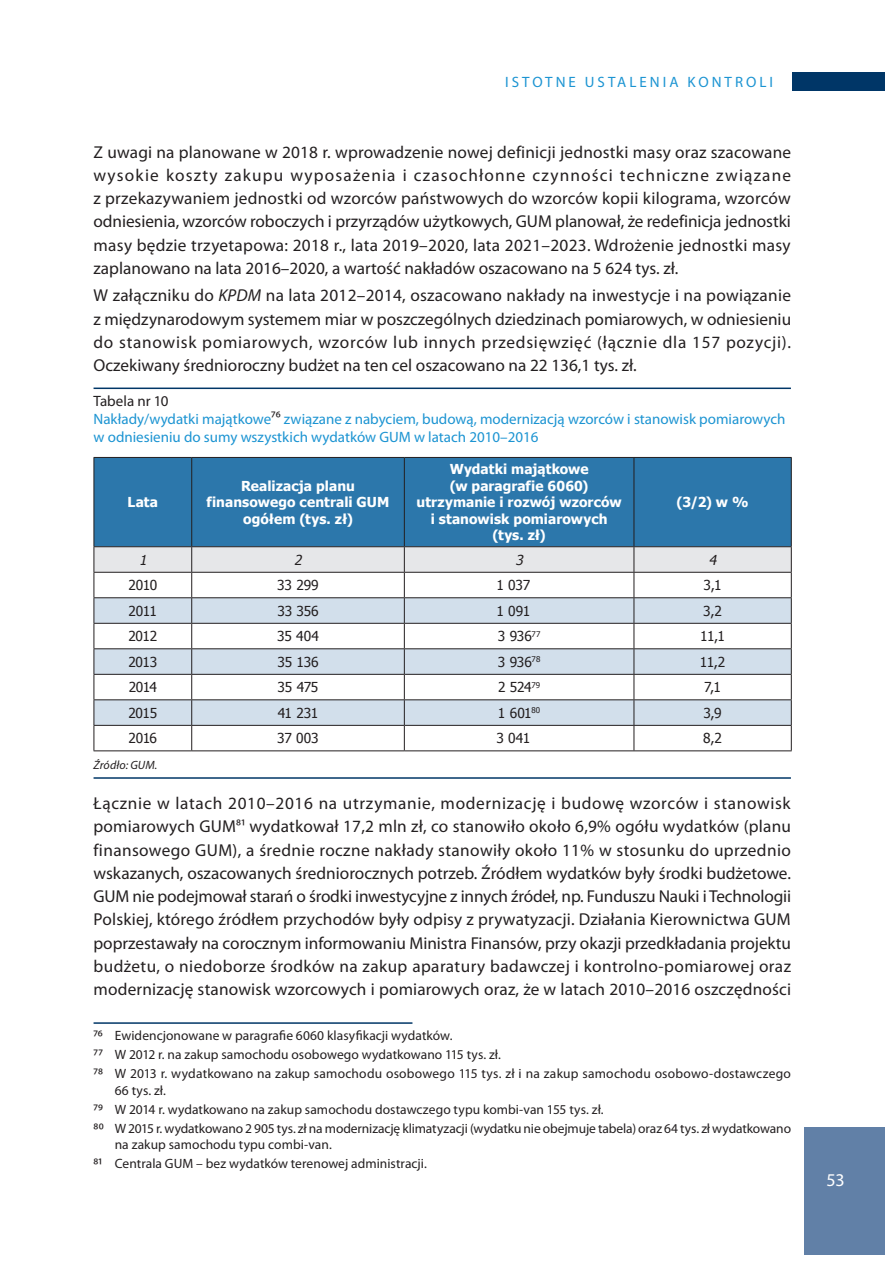
<style>
.page{position:relative;width:893px;height:1263px;background:#fff}
.page>*{position:absolute;margin:0;border:0;box-sizing:border-box;transform-origin:0 0}
.t1{font:18px "Myriad Pro";color:#fff}
.t2{font:17.25px/23.2px "Myriad Pro";color:#231f20;text-align:justify}
.t3{font:15px/18px "Myriad Pro";color:#1c94d2}
.t4{font:15px "Myriad Pro";letter-spacing:.2em;color:#1c94d2}
.t5{font:700 13.65px/16.5px "Tahoma";letter-spacing:.005em;color:#fff;text-align:center}
.t6{font:13.65px "Tahoma";letter-spacing:-.02em;color:#231f20}
.t7{font:italic 13.65px "Tahoma";color:#231f20}
.t8{font:13.5px/19.2px "Myriad Pro";letter-spacing:.005em;color:#231f20}
.t9{font:italic 12px "Myriad Pro";color:#231f20}
.s1{font-style:italic}
.s2{color:#231f20}
.s3{color:#fff}
.s4{font-size:15px}
</style>
<div class="page">
<div style="left:804px;top:1127px;width:80px;height:127px;background:#6180a7"></div>
<div style="left:792px;top:72px;width:92px;height:19px;background:#003667"></div>
<hr style="left:94px;top:388px;width:697px;height:1px;background:#003667">
<hr style="left:94px;top:777px;width:697px;height:2px;background:#003667">
<div style="left:95px;top:458px;width:696px;height:88px;background:#2c77ab"></div>
<hr style="left:94px;top:457px;width:98px;height:1px;background:#231f20">
<hr style="left:94px;top:458px;width:1px;height:88px;background:#231f20">
<hr style="left:192px;top:457px;width:212px;height:1px;background:#231f20">
<hr style="left:191px;top:458px;width:1px;height:88px;background:#231f20">
<hr style="left:404px;top:457px;width:230px;height:1px;background:#231f20">
<hr style="left:404px;top:458px;width:1px;height:88px;background:#231f20">
<hr style="left:634px;top:457px;width:158px;height:1px;background:#231f20">
<hr style="left:634px;top:458px;width:1px;height:88px;background:#231f20">
<hr style="left:791px;top:458px;width:1px;height:88px;background:#231f20">
<hr style="left:94px;top:546px;width:98px;height:1px;background:#231f20">
<hr style="left:192px;top:546px;width:212px;height:1px;background:#231f20">
<hr style="left:404px;top:546px;width:230px;height:1px;background:#231f20">
<hr style="left:634px;top:546px;width:158px;height:1px;background:#231f20">
<svg style="left:94px;top:547px;width:698px;height:203px"></svg>
<hr style="left:94px;top:750px;width:98px;height:1px;background:#231f20">
<hr style="left:192px;top:750px;width:212px;height:1px;background:#231f20">
<hr style="left:404px;top:750px;width:230px;height:1px;background:#231f20">
<hr style="left:634px;top:750px;width:158px;height:1px;background:#231f20">
<hr style="left:94px;top:1022px;width:318px;height:2px;background:#003667">
<p class="t4" style="left:505px;top:73px;width:269px">ISTOTNE USTALENIA KONTROLI</p>
<p class="t2" style="left:94px;top:140px;width:699px">Z uwagi na planowane w 2018 r. wprowadzenie nowej definicji jednostki masy oraz szacowane wysokie koszty zakupu wyposażenia i czasochłonne czynności techniczne związane z przekazywaniem jednostki od wzorców państwowych do wzorców kopii kilograma, wzorców odniesienia, wzorców roboczych i przyrządów użytkowych, GUM planował, że redefinicja jednostki masy będzie trzyetapowa: 2018 r., lata 2019–2020, lata 2021–2023. Wdrożenie jednostki masy zaplanowano na lata 2016–2020, a wartość nakładów oszacowano na 5 624 tys. zł.</p>
<p class="t2" style="left:94px;top:284px;width:699px">W załączniku do <span class="s1">KPDM</span> na lata 2012–2014, oszacowano nakłady na inwestycje i na powiązanie z międzynarodowym systemem miar w poszczególnych dziedzinach pomiarowych, w odniesieniu do stanowisk pomiarowych, wzorców lub innych przedsięwzięć (łącznie dla 157 pozycji).<br>Oczekiwany średnioroczny budżet na ten cel oszacowano na 22 136,1 tys. zł.</p>
<p class="t3" style="left:94px;top:392px;width:693px"><span class="s2">Tabela nr 10<br></span>Nakłady/wydatki majątkowe<span class="s2">76</span> związane z nabyciem, budową, modernizacją wzorców i stanowisk pomiarowych w odniesieniu do sumy wszystkich wydatków GUM w latach 2010–2016<span class="s3">77787980</span></p>
<p class="t5" style="left:128px;top:493px;width:32px">Lata</p>
<p class="t5" style="left:207px;top:477px;width:184px">Realizacja planu finansowego centrali GUM ogółem (tys. zł)</p>
<p class="t5" style="left:416px;top:460px;width:207px">Wydatki majątkowe<br>(w paragrafie 6060) utrzymanie i rozwój wzorców i stanowisk pomiarowych (tys. zł)</p>
<p class="t5" style="left:677px;top:493px;width:74px">(3/2) w %</p>
<p class="t7" style="left:139px;top:551px;width:12px">1</p>
<p class="t7" style="left:294px;top:551px;width:12px">2</p>
<p class="t7" style="left:515px;top:551px;width:12px">3</p>
<p class="t7" style="left:709px;top:551px;width:12px">4</p>
<p class="t6" style="left:128px;top:576px;width:30px">2010</p>
<p class="t6" style="left:277px;top:576px;width:43px">33 299</p>
<p class="t6" style="left:496px;top:576px;width:35px">1 037</p>
<p class="t6" style="left:704px;top:576px;width:20px">3,1</p>
<p class="t6" style="left:129px;top:602px;width:30px">2011</p>
<p class="t6" style="left:277px;top:602px;width:43px">33 356</p>
<p class="t6" style="left:496px;top:602px;width:35px">1 091</p>
<p class="t6" style="left:703px;top:602px;width:20px">3,2</p>
<p class="t6" style="left:128px;top:627px;width:30px">2012</p>
<p class="t6" style="left:277px;top:627px;width:43px">35 404</p>
<p class="t6" style="left:498px;top:627px;width:44px">3 936<sup>77</sup></p>
<p class="t6" style="left:700px;top:627px;width:26px">11,1</p>
<p class="t6" style="left:128px;top:653px;width:30px">2013</p>
<p class="t6" style="left:277px;top:653px;width:43px">35 136</p>
<p class="t6" style="left:498px;top:653px;width:44px">3 936<sup>78</sup></p>
<p class="t6" style="left:700px;top:653px;width:27px">11,2</p>
<p class="t6" style="left:129px;top:678px;width:30px">2014</p>
<p class="t6" style="left:278px;top:678px;width:42px">35 475</p>
<p class="t6" style="left:498px;top:678px;width:43px">2 524<sup>79</sup></p>
<p class="t6" style="left:704px;top:678px;width:18px">7,1</p>
<p class="t6" style="left:128px;top:704px;width:30px">2015</p>
<p class="t6" style="left:278px;top:704px;width:42px">41 231</p>
<p class="t6" style="left:498px;top:704px;width:44px">1 601<sup>80</sup></p>
<p class="t6" style="left:703px;top:704px;width:20px">3,9</p>
<p class="t6" style="left:128px;top:729px;width:30px">2016</p>
<p class="t6" style="left:277px;top:729px;width:43px">37 003</p>
<p class="t6" style="left:496px;top:729px;width:35px">3 041</p>
<p class="t6" style="left:703px;top:729px;width:20px">8,2</p>
<p class="t9" style="left:94px;top:757px;width:65px">Źródło: GUM.</p>
<p class="t2" style="left:94px;top:791px;width:699px">Łącznie w latach 2010–2016 na utrzymanie, modernizację i budowę wzorców i stanowisk pomiarowych GUM<span class="s4">81</span> wydatkował 17,2 mln zł, co stanowiło około 6,9% ogółu wydatków (planu finansowego GUM), a średnie roczne nakłady stanowiły około 11% w stosunku do uprzednio wskazanych, oszacowanych średniorocznych potrzeb. Źródłem wydatków były środki budżetowe.<br>GUM nie podejmował starań o środki inwestycyjne z innych źródeł, np. Funduszu Nauki i Technologii Polskiej, którego źródłem przychodów były odpisy z prywatyzacji. Działania Kierownictwa GUM poprzestawały na corocznym informowaniu Ministra Finansów, przy okazji przedkładania projektu budżetu, o niedoborze środków na zakup aparatury badawczej i kontrolno-pomiarowej oraz modernizację stanowisk wzorcowych i pomiarowych oraz, że w latach 2010–2016 oszczędności</p>
<p class="t8" style="left:94px;top:1026px;width:699px"><span class="s4">76</span> Ewidencjonowane w paragrafie 6060 klasyfikacji wydatków.<br><span class="s4">77</span> W 2012 r. na zakup samochodu osobowego wydatkowano 115 tys. zł.<br><span class="s4">78</span> W 2013 r. wydatkowano na zakup samochodu osobowego 115 tys. zł i na zakup samochodu osobowo-dostawczego</p>
<p class="t8" style="left:94px;top:1080px;width:699px;text-indent:21px">66 tys. zł.<br><span class="s4">79</span> W 2014 r. wydatkowano na zakup samochodu dostawczego typu kombi-van 155 tys. zł.<br><span class="s4">80</span> W 2015 r. wydatkowano 2 905 tys. zł na modernizację klimatyzacji (wydatku nie obejmuje tabela) oraz 64 tys. zł wydatkowano</p>
<p class="t8" style="left:94px;top:1135px;width:335px;text-indent:21px">na zakup samochodu typu combi-van.<br><span class="s4">81</span> Centrala GUM – bez wydatków terenowej administracji.</p>
<p class="t1" style="left:826px;top:1168px;width:20px">53</p>
</div>
